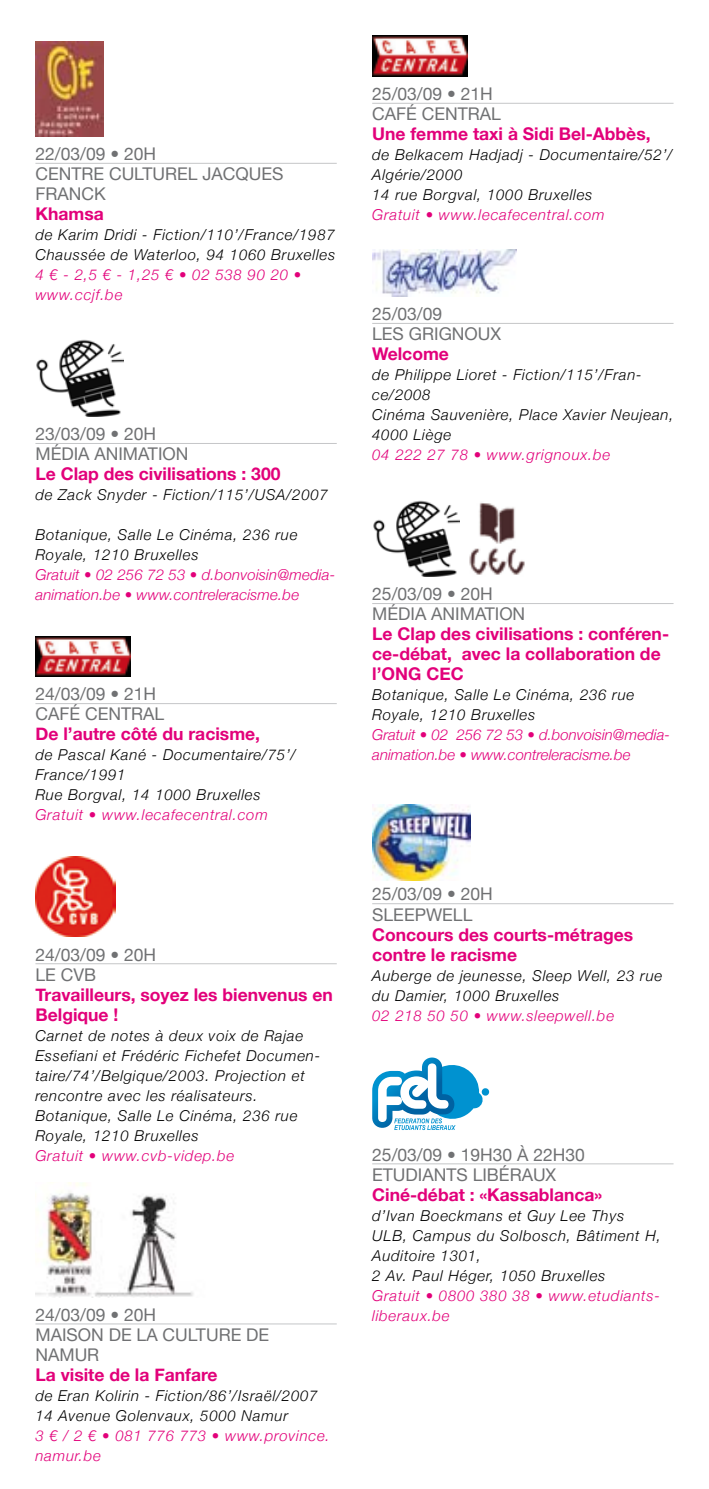
<style>
.page{position:relative;width:709px;height:1489px;background:#fff}
.page>*{position:absolute;margin:0;border:0;box-sizing:border-box;transform-origin:0 0}
.t1{font:700 17.5px/20px "Helvetica Neue";color:#e2007a}
.t2{font:17.5px/20px "Helvetica Neue";color:#707173}
.t3{font:italic 300 15px/20px "Helvetica Neue";letter-spacing:.05em;color:#000}
.t4{font:italic 300 15px/20px "Helvetica Neue";letter-spacing:.05em;color:#e2007a}
.t5{font:italic 300 15px/20px "Helvetica Neue";letter-spacing:.01em;color:#e2007a}
.t6{font:italic 300 15px/20px "Helvetica Neue";color:#e2007a}
</style>
<div class="page">
<hr style="left:35px;top:163px;width:302px;height:1px;background:#c5c6c8">
<hr style="left:35px;top:443px;width:302px;height:1px;background:#c5c6c8">
<hr style="left:35px;top:703px;width:302px;height:1px;background:#c5c6c8">
<hr style="left:35px;top:963px;width:302px;height:1px;background:#c5c6c8">
<hr style="left:35px;top:1323px;width:302px;height:1px;background:#c5c6c8">
<img style="left:35px;top:41px;width:68px;height:95px">
<img style="left:36px;top:339px;width:87px;height:77px">
<img style="left:35px;top:636px;width:95px;height:40px">
<img style="left:35px;top:856px;width:80px;height:80px">
<img style="left:35px;top:1182px;width:159px;height:114px">
<hr style="left:372px;top:103px;width:301px;height:1px;background:#c5c6c8">
<hr style="left:372px;top:323px;width:301px;height:1px;background:#c5c6c8">
<hr style="left:372px;top:603px;width:301px;height:1px;background:#c5c6c8">
<hr style="left:372px;top:903px;width:301px;height:1px;background:#c5c6c8">
<hr style="left:372px;top:1163px;width:301px;height:1px;background:#c5c6c8">
<img style="left:372px;top:36px;width:95px;height:40px">
<img style="left:372px;top:250px;width:145px;height:46px">
<img style="left:373px;top:500px;width:87px;height:76px">
<img style="left:469px;top:502px;width:56px;height:73px">
<img style="left:372px;top:804px;width:98px;height:76px">
<svg style="left:372px;top:1057px;width:117px;height:72px"></svg>
<p class="t2" style="left:35px;top:144px;width:122px">22/03/09 • 20H<br>CENTRE CUL</p>
<p class="t2" style="left:142px;top:164px;width:22px">TUREL</p>
<p class="t2" style="left:202px;top:164px;width:59px">JACQUES</p>
<p class="t2" style="left:35px;top:184px;width:72px">FRANCK</p>
<p class="t1" style="left:35px;top:203px;width:70px">Khamsa</p>
<p class="t3" style="left:35px;top:224px;width:301px">de Karim Dridi - Fiction/110’/France/1987<br>Chaussée de Waterloo, 94 1060 Bruxelles</p>
<p class="t4" style="left:35px;top:264px;width:267px">4 € - 2,5 € - 1,25 € • 02 538 90 20 • www.ccjf.be</p>
<p class="t2" style="left:35px;top:424px;width:122px">23/03/09 • 20H<br>MÉDIA</p>
<p class="t2" style="left:94px;top:444px;width:34px">ANIMATI</p>
<p class="t2" style="left:162px;top:444px;width:27px">ON</p>
<p class="t1" style="left:35px;top:463px;width:246px">Le Clap des civilisations : 300</p>
<p class="t3" style="left:35px;top:484px;width:294px">de Zack Snyder - Fiction/115’/USA/2007</p>
<p class="t3" style="left:35px;top:524px;width:263px">Botanique, Salle Le Cinéma, 236 rue<br>Royale, 1210 Bruxelles</p>
<p class="t5" style="left:35px;top:564px;width:301px">Gratuit • 02 256 72 53 • d.bonvoisin@media&shy;animation.be • www.contreleracisme.be</p>
<p class="t2" style="left:35px;top:684px;width:122px">24/03/09 • 21H<br>CAFÉ CENTRAL</p>
<p class="t1" style="left:35px;top:723px;width:226px">De l’autre côté du racisme,</p>
<p class="t3" style="left:35px;top:744px;width:262px">de Pascal Kané - Documentaire/75’/<br>France/1991<br>Rue Borgval, 14 1000 Bruxelles</p>
<p class="t4" style="left:35px;top:804px;width:234px">Gratuit • www.lecafecentral.com</p>
<p class="t2" style="left:35px;top:944px;width:122px">24/03/09 • 20H<br>LE CVB</p>
<p class="t1" style="left:35px;top:983px;width:299px">Travailleurs, soyez les bienvenus en<br>Belgique !</p>
<p class="t3" style="left:35px;top:1024px;width:286px">Carnet de notes à deux voix de Rajae Essefiani et Frédéric Fichefet Documen&shy;taire/74’/Belgique/2003. Projection et rencontre avec les réalisateurs.<br>Botanique, Salle Le Cinéma, 236 rue Royale, 1210 Bruxelles</p>
<p class="t4" style="left:35px;top:1144px;width:200px">Gratuit • www.cvb-videp.be</p>
<p class="t2" style="left:35px;top:1304px;width:152px">24/03/09 • 20H<br>MAISON DE LA CULTURE</p>
<p class="t2" style="left:246px;top:1324px;width:12px">DE</p>
<p class="t2" style="left:35px;top:1344px;width:12px">NAMUR</p>
<p class="t1" style="left:35px;top:1363px;width:184px">La visite de la Fanfare</p>
<p class="t3" style="left:35px;top:1384px;width:284px">de Eran Kolirin - Fiction/86’/Israël/2007<br>14 Avenue Golenvaux, 5000 Namur</p>
<p class="t4" style="left:35px;top:1424px;width:296px">3 € / 2 € • 081 776 773 • www.province. namur.be</p>
<p class="t2" style="left:372px;top:84px;width:122px">25/03/09 • 21H<br>CAFÉ CENTRAL</p>
<p class="t1" style="left:372px;top:123px;width:280px">Une femme taxi à Sidi Bel-Abbès,</p>
<p class="t3" style="left:372px;top:144px;width:302px">de Belkacem Hadjadj - Documentaire/52’/<br>Algérie/2000<br>14 rue Borgval, 1000 Bruxelles</p>
<p class="t4" style="left:372px;top:204px;width:234px">Gratuit • www.lecafecentral.com</p>
<p class="t2" style="left:372px;top:304px;width:130px">25/03/09<br>LES GRIGNOUX</p>
<p class="t1" style="left:372px;top:343px;width:78px">Welcome</p>
<p class="t3" style="left:372px;top:364px;width:303px">de Philippe Lioret - Fiction/115’/Fran&shy;ce/2008<br>Cinéma Sauvenière, Place Xavier Neujean,<br>4000 Liège</p>
<p class="t4" style="left:372px;top:444px;width:239px">04 222 27 78 • www.grignoux.be</p>
<p class="t2" style="left:372px;top:584px;width:122px">25/03/09 • 20H<br>MÉDIA</p>
<p class="t2" style="left:431px;top:604px;width:34px">ANIMATI</p>
<p class="t2" style="left:499px;top:604px;width:27px">ON</p>
<p class="t1" style="left:372px;top:623px;width:298px">Le Clap des civilisations : conféren&shy;ce-débat, avec la collaboration de l’ONG CEC</p>
<p class="t3" style="left:372px;top:684px;width:263px">Botanique, Salle Le Cinéma, 236 rue<br>Royale, 1210 Bruxelles</p>
<p class="t6" style="left:372px;top:724px;width:299px">Gratuit • 02 256 72 53 • d.bonvoisin@media&shy;animation.be • www.contreleracisme.be</p>
<p class="t2" style="left:372px;top:884px;width:122px">25/03/09 • 20H<br>SLEEPWELL</p>
<p class="t1" style="left:372px;top:923px;width:262px">Concours des courts-métrages contre le racisme</p>
<p class="t3" style="left:372px;top:964px;width:291px">Auberge de jeunesse, Sleep Well, 23 rue du Damier, 1000 Bruxelles</p>
<p class="t4" style="left:372px;top:1004px;width:243px">02 218 50 50 • www.sleepwell.be</p>
<p class="t2" style="left:372px;top:1144px;width:214px">25/03/09 • 19H30 À 22H30<br>ETUDIA</p>
<p class="t2" style="left:434px;top:1164px;width:88px">NTS LIBÉRAU</p>
<p class="t2" style="left:545px;top:1164px;width:12px">X</p>
<p class="t1" style="left:372px;top:1183px;width:232px">Ciné-débat : «Kassablanca»</p>
<p class="t3" style="left:372px;top:1204px;width:290px">d’Ivan Boeckmans et Guy Lee Thys<br>ULB, Campus du Solbosch, Bâtiment H,<br>Auditoire 1301,<br>2 Av. Paul Héger, 1050 Bruxelles</p>
<p class="t4" style="left:372px;top:1284px;width:289px">Gratuit • 0800 380 38 • www.etudiants&shy;liberaux.be</p>
</div>
